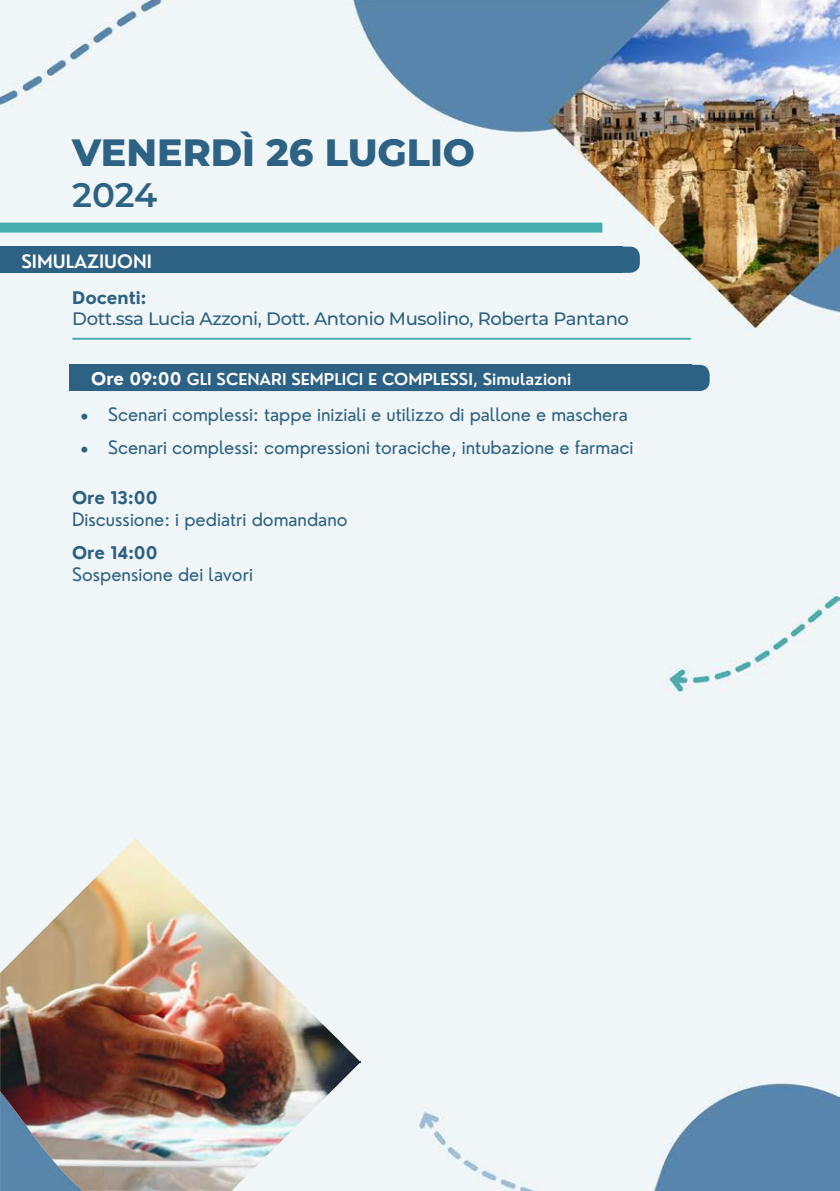
<style>
.page{position:relative;width:840px;height:1191px;background:#fff}
.page>*{position:absolute;margin:0;border:0;box-sizing:border-box;transform-origin:0 0}
.t1{font:800 38px "Montserrat";color:#2d6285}
.t2{font:600 34px "Montserrat";color:#2d6285}
.t3{font:18px "Nourd";color:#2c6184}
.t4{font:500 18px "Montserrat";letter-spacing:-.02em;color:#2c6184}
.t5{font:600 18px "Nourd";color:#fff}
.t6{font:700 17px "Nourd";color:#2c6184}
.t7{font:600 16px "Nourd";color:#fff}
.s1{font-weight:700;font-size:17px}
</style>
<div class="page">
<img style="left:0;top:0;width:839px;height:1190px">
<div style="left:0;top:223px;width:602px;height:10px;background:#47aeae"></div>
<img style="left:0;top:837px;width:360px;height:354px">
<img style="left:0;top:1061px;width:174px;height:130px">
<div style="left:69px;top:365px;width:622px;height:26px;background:#2d6285"></div>
<div style="left:87px;top:365px;width:622px;height:26px;background:#2d6285;border-radius:10px"></div>
<hr style="left:72px;top:338px;width:618px;height:2px;background:#47aeae">
<div style="left:0;top:247px;width:622px;height:26px;background:#2d6285"></div>
<div style="left:17px;top:247px;width:622px;height:26px;background:#2d6285;border-radius:10px"></div>
<p class="t1" style="left:72px;top:125px;width:404px">VENERDÌ 26 LUGLIO</p>
<p class="t2" style="left:72px;top:171px;width:86px">2024</p>
<p class="t5" style="left:21px;top:250px;width:132px">SIMULAZIUONI</p>
<p class="t6" style="left:72px;top:288px;width:76px">Docenti:</p>
<p class="t4" style="left:72px;top:306px;width:558px">Dott.ssa Lucia Azzoni, Dott. Antonio Musolino, Roberta Pantano</p>
<p class="t7" style="left:91px;top:370px;width:481px"><span class="s1">Ore 09:00</span> GLI SCENARI SEMPLICI E COMPLESSI, Simulazioni</p>
<p class="t3" style="left:80px;top:403px;width:549px">• Scenari complessi: tappe iniziali e utilizzo di pallone e maschera</p>
<p class="t3" style="left:80px;top:436px;width:555px">• Scenari complessi: compressioni toraciche, intubazione e farmaci</p>
<p class="t6" style="left:72px;top:488px;width:87px">Ore 13:00</p>
<p class="t3" style="left:72px;top:509px;width:277px">Discussione: i pediatri domandano</p>
<p class="t6" style="left:72px;top:543px;width:87px">Ore 14:00</p>
<p class="t3" style="left:72px;top:563px;width:182px">Sospensione dei lavori</p>
</div>
